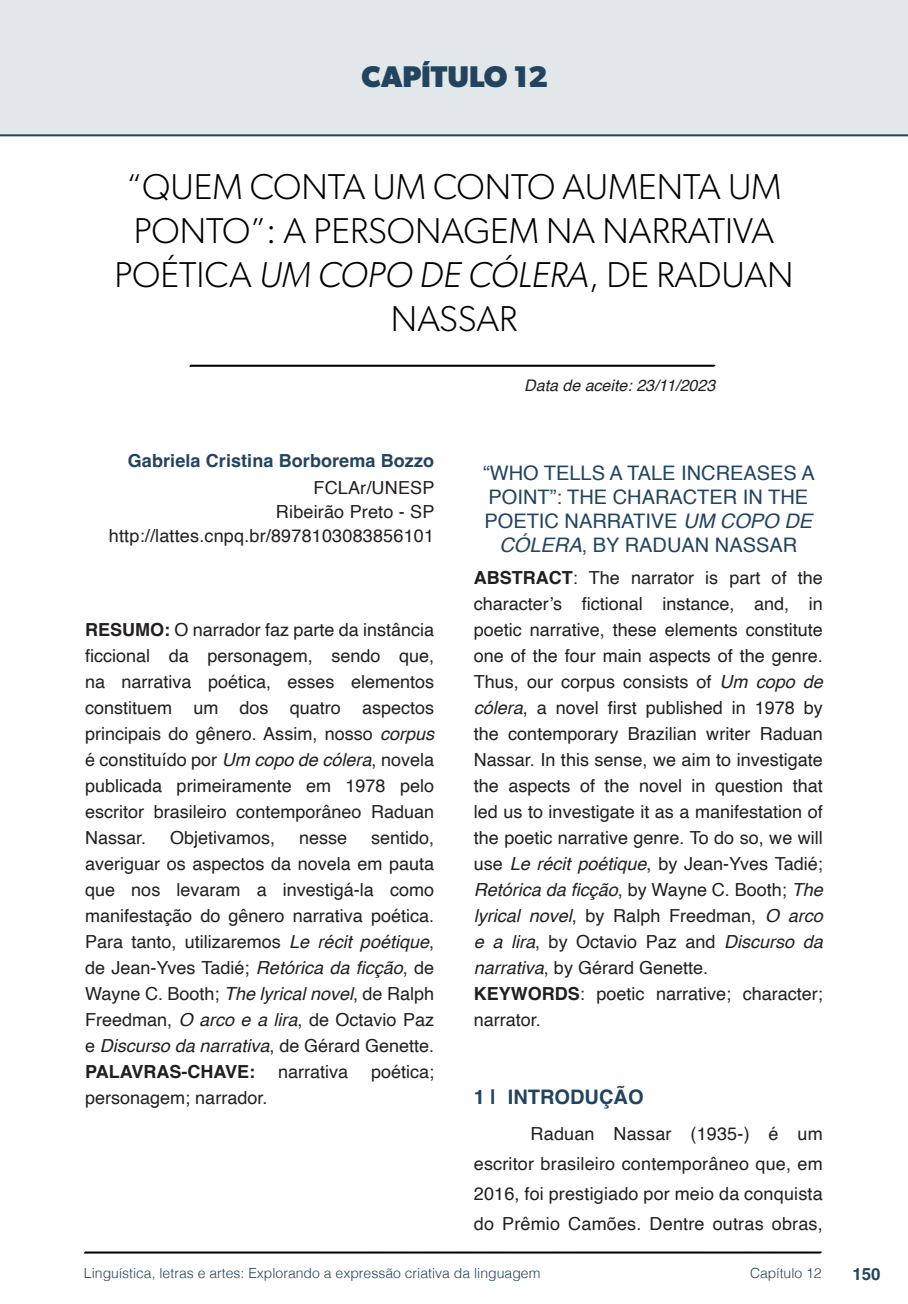
<style>
.page{position:relative;width:908px;height:1304px;background:#fff}
.page>*{position:absolute;margin:0;border:0;box-sizing:border-box;transform-origin:0 0}
.t1{font:300 36px/44px "Gibson";color:#000;text-align:center}
.t2{font:700 30px "Gibson";color:#23445f}
.t3{font:20px/24px "Helvetica";color:#23445f;text-align:center}
.t4{font:700 20px "Helvetica";color:#23445f}
.t5{font:18px/26px "Helvetica";color:#231f20;text-align:justify}
.t6{font:700 18px "Helvetica";letter-spacing:.005em;color:#23445f}
.t7{font:700 16.8px "Helvetica";color:#23445f}
.t8{font:italic 16px "Helvetica";color:#231f20}
.t9{font:300 14px "Helvetica";color:#23445f}
.s1{font-style:italic}
.s2{font-weight:700}
</style>
<div class="page">
<svg style="left:84px;top:1251px;width:737px;height:3px;background:#515151"></svg>
<svg style="left:189px;top:364px;width:526px;height:3px;background:#4f4f4f"></svg>
<div style="left:0;top:0;width:907px;height:136px;background:#e2e7e9"></div>
<div style="left:44px;top:72px;width:68px;height:61px;background:#e2e7e9"></div>
<h2 class="t2" style="left:361px;top:58px;width:188px">CAPÍTULO 12</h2>
<h1 class="t1" style="left:114px;top:164px;width:680px">“QUEM CONTA UM CONTO AUMENTA UM<br>PONTO”: A PERSONAGEM NA NARRATIVA<br>POÉTICA <span class="s1">UM COPO DE CÓLERA</span>, DE RADUAN<br>NASSAR</h1>
<p class="t6" style="left:128px;top:450px;width:307px">Gabriela Cristina Borborema Bozzo</p>
<p class="t5" style="left:109px;top:477px;width:327px;line-height:24px;text-align:right">FCLAr/UNESP<br>Ribeirão Preto - SP http://lattes.cnpq.br/8978103083856101</p>
<p class="t5" style="left:85px;top:618px;width:350px"><span class="s2">RESUMO:</span> O narrador faz parte da instância ficcional da personagem, sendo que, na narrativa poética, esses elementos constituem um dos quatro aspectos principais do gênero. Assim, nosso <span class="s1">corpus </span>é constituído por <span class="s1">Um copo de cólera</span>, novela publicada primeiramente em 1978 pelo escritor brasileiro contemporâneo Raduan Nassar.</p>
<p class="t5" style="left:170px;top:826px;width:107px">Objetivamos,</p>
<p class="t5" style="left:299px;top:826px;width:50px">nesse</p>
<p class="t5" style="left:85px;top:826px;width:350px;text-indent:286px">sentido, averiguar os aspectos da novela em pauta que nos levaram a investigá-la como manifestação do gênero narrativa poética.<br>Para tanto, utilizaremos <span class="s1">Le récit poétique</span>, de Jean-Yves Tadié; <span class="s1">Retórica da ficção</span>, de Wayne C. Booth; <span class="s1">The lyrical novel</span>, de Ralph Freedman, <span class="s1">O arco e a lira</span>, de Octavio Paz e <span class="s1">Discurso da narrativa</span>, de Gérard Genette.<br><span class="s2">PALAVRAS-CHAVE:</span></p>
<p class="t5" style="left:278px;top:1059px;width:72px">narrativa</p>
<p class="t5" style="left:371px;top:1059px;width:65px">poética;</p>
<p class="t5" style="left:85px;top:1085px;width:184px">personagem; narrador.</p>
<p class="t8" style="left:524px;top:373px;width:192px">Data de aceite: 23/11/2023</p>
<p class="t3" style="left:483px;top:462px;width:333px">“WHO TELLS A TALE INCREASES A<br>POINT”: THE CHARACTER IN THE<br>POETIC NARRATIVE <span class="s1">UM COPO DE<br>CÓLERA</span>, BY RADUAN NASSAR</p>
<p class="t5" style="left:473px;top:565px;width:350px;text-align:left"><span class="s2">ABSTRACT</span>: The narrator is part of the character’s fictional instance, and, in poetic narrative, these elements constitute one of the four main aspects of the genre.<br>Thus, our corpus consists of <span class="s1">Um copo de cólera</span>, a novel first published in 1978 by the contemporary Brazilian writer Raduan Nassar. In this sense, we aim to investigate the aspects of the novel in question that led us to investigate it as a manifestation of the poetic narrative genre. To do so, we will use <span class="s1">Le récit poétique</span>, by Jean-Yves Tadié; <span class="s1">Retórica da ficção</span>, by Wayne C. Booth; <span class="s1">The lyrical novel</span>, by Ralph Freedman, <span class="s1">O arco e a lira</span>, by Octavio Paz and <span class="s1">Discurso da narrativa</span>, by Gérard Genette.<br><span class="s2">KEYWORDS</span>: poetic narrative; character; narrator.</p>
<p class="t4" style="left:473px;top:1085px;width:171px">1 | INTRODUÇÃO</p>
<p class="t5" style="left:473px;top:1119px;width:350px;line-height:30px;text-indent:57px">Raduan Nassar (1935-) é um escritor brasileiro contemporâneo que, em 2016, foi prestigiado por meio da conquista do Prêmio Camões. Dentre outras obras,</p>
<p class="t9" style="left:84px;top:1261px;width:457px">Linguística, letras e artes: Explorando a expressão criativa da linguagem</p>
<p class="t9" style="left:749px;top:1261px;width:73px">Capítulo 12</p>
<p class="t7" style="left:851px;top:1264px;width:30px">150</p>
</div>
